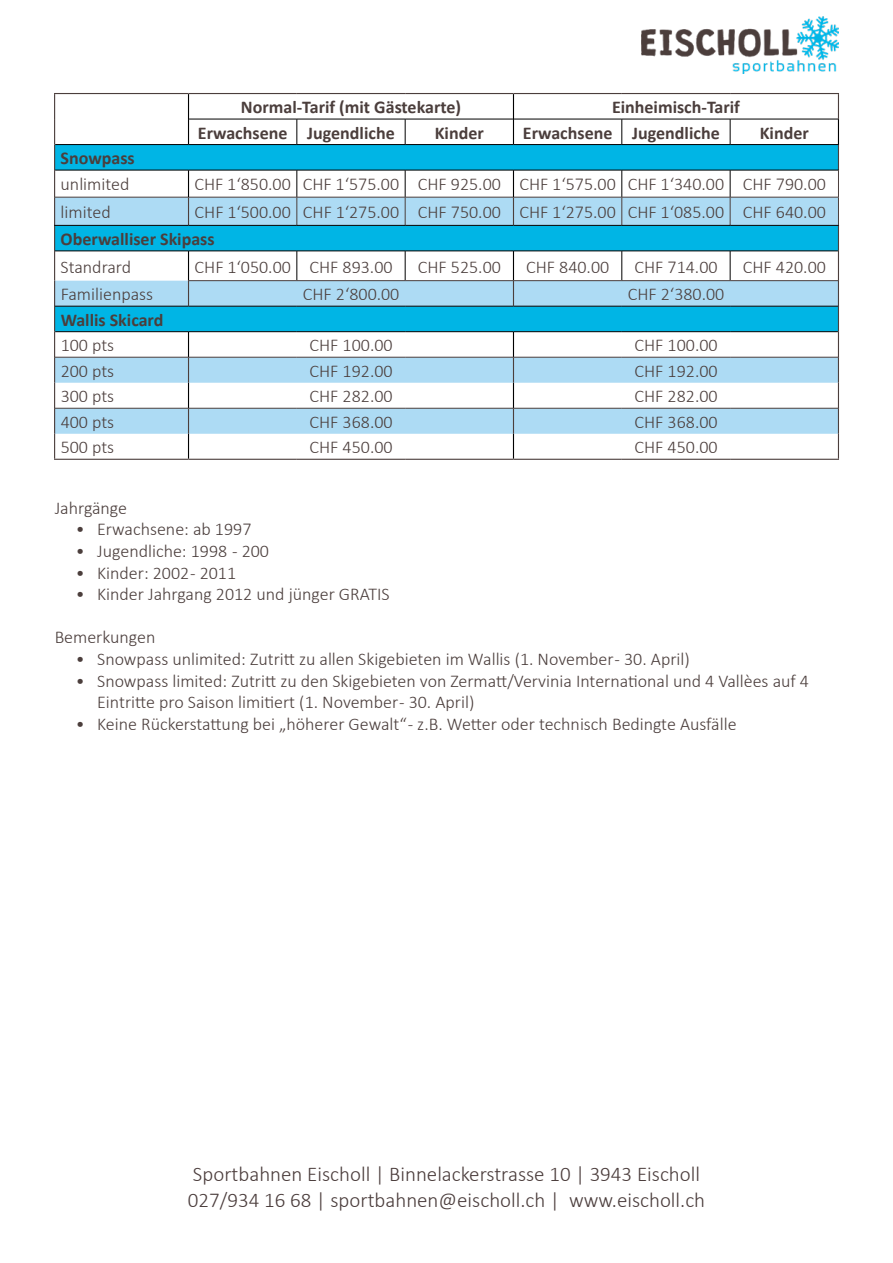
<style>
.page{position:relative;width:893px;height:1263px;background:#fff}
.page>*{position:absolute;margin:0;border:0;box-sizing:border-box;transform-origin:0 0}
.t1{font:300 21px/25.2px "Calibri";color:#4b3d3c}
.t2{font:300 18px/21.6px "Calibri";color:#4b3e3c}
.t3{font:700 18px "Calibri";color:#4b3e3c}
</style>
<div class="page">
<img style="left:642px;top:16px;width:197px;height:58px">
<hr style="left:54px;top:93px;width:135px;height:1px;background:#4b3e3c">
<hr style="left:513px;top:93px;width:109px;height:1px;background:#4b3e3c">
<hr style="left:622px;top:93px;width:108px;height:1px;background:#4b3e3c">
<hr style="left:730px;top:93px;width:109px;height:1px;background:#4b3e3c">
<hr style="left:189px;top:93px;width:108px;height:1px;background:#4b3e3c">
<hr style="left:297px;top:93px;width:108px;height:1px;background:#4b3e3c">
<hr style="left:405px;top:93px;width:108px;height:1px;background:#4b3e3c">
<hr style="left:54px;top:459px;width:135px;height:1px;background:#4b3e3c">
<hr style="left:189px;top:459px;width:108px;height:1px;background:#4b3e3c">
<hr style="left:297px;top:459px;width:108px;height:1px;background:#4b3e3c">
<hr style="left:405px;top:459px;width:108px;height:1px;background:#4b3e3c">
<hr style="left:513px;top:459px;width:109px;height:1px;background:#4b3e3c">
<hr style="left:622px;top:459px;width:108px;height:1px;background:#4b3e3c">
<hr style="left:730px;top:459px;width:109px;height:1px;background:#4b3e3c">
<svg style="left:54px;top:94px;width:785px;height:365px"></svg>
<hr style="left:189px;top:170px;width:108px;height:1px;background:#000">
<hr style="left:297px;top:170px;width:108px;height:1px;background:#000">
<hr style="left:405px;top:170px;width:108px;height:1px;background:#000">
<hr style="left:189px;top:225px;width:108px;height:1px;background:#000">
<hr style="left:297px;top:225px;width:108px;height:1px;background:#000">
<hr style="left:405px;top:225px;width:108px;height:1px;background:#000">
<hr style="left:55px;top:170px;width:134px;height:1px;background:#000">
<hr style="left:54px;top:225px;width:135px;height:1px;background:#000">
<p class="t3" style="left:241px;top:94px;width:222px">Normal-Tarif (mit Gästekarte)</p>
<p class="t3" style="left:612px;top:94px;width:129px">Einheimisch-Tarif</p>
<p class="t3" style="left:198px;top:120px;width:198px">Erwachsene Jugendliche</p>
<p class="t3" style="left:435px;top:120px;width:51px">Kinder</p>
<p class="t3" style="left:523px;top:120px;width:198px">Erwachsene Jugendliche</p>
<p class="t3" style="left:760px;top:120px;width:51px">Kinder</p>
<p class="t3" style="left:61px;top:145px;width:76px">Snowpass</p>
<p class="t2" style="left:61px;top:173px;width:70px">unlimited</p>
<p class="t2" style="left:195px;top:173px;width:633px">CHF 1‘850.00 CHF 1‘575.00 CHF 925.00 CHF 1‘575.00 CHF 1‘340.00 CHF 790.00</p>
<p class="t2" style="left:61px;top:201px;width:52px">limited</p>
<p class="t2" style="left:195px;top:201px;width:633px">CHF 1‘500.00 CHF 1‘275.00 CHF 750.00 CHF 1‘275.00 CHF 1‘085.00 CHF 640.00</p>
<p class="t3" style="left:61px;top:226px;width:155px">Oberwalliser Skipass</p>
<p class="t2" style="left:61px;top:256px;width:72px">Standrard</p>
<p class="t2" style="left:195px;top:256px;width:200px">CHF 1‘050.00 CHF 893.00</p>
<p class="t2" style="left:418px;top:256px;width:85px">CHF 525.00</p>
<p class="t2" style="left:526px;top:256px;width:85px">CHF 840.00</p>
<p class="t2" style="left:634px;top:256px;width:85px">CHF 714.00</p>
<p class="t2" style="left:743px;top:256px;width:85px">CHF 420.00</p>
<p class="t2" style="left:61px;top:283px;width:94px">Familienpass</p>
<p class="t2" style="left:303px;top:283px;width:98px">CHF 2‘800.00</p>
<p class="t2" style="left:628px;top:283px;width:98px">CHF 2‘380.00</p>
<p class="t3" style="left:61px;top:307px;width:104px">Wallis Skicard</p>
<p class="t2" style="left:61px;top:334px;width:55px">100 pts</p>
<p class="t2" style="left:309px;top:334px;width:85px">CHF 100.00</p>
<p class="t2" style="left:634px;top:334px;width:85px">CHF 100.00</p>
<p class="t2" style="left:61px;top:360px;width:55px">200 pts</p>
<p class="t2" style="left:309px;top:360px;width:85px">CHF 192.00</p>
<p class="t2" style="left:634px;top:360px;width:85px">CHF 192.00</p>
<p class="t2" style="left:61px;top:385px;width:55px">300 pts</p>
<p class="t2" style="left:309px;top:385px;width:85px">CHF 282.00</p>
<p class="t2" style="left:634px;top:385px;width:85px">CHF 282.00</p>
<p class="t2" style="left:61px;top:411px;width:55px">400 pts</p>
<p class="t2" style="left:309px;top:411px;width:85px">CHF 368.00</p>
<p class="t2" style="left:634px;top:411px;width:85px">CHF 368.00</p>
<p class="t2" style="left:61px;top:436px;width:55px">500 pts</p>
<p class="t2" style="left:309px;top:436px;width:85px">CHF 450.00</p>
<p class="t2" style="left:634px;top:436px;width:85px">CHF 450.00</p>
<p class="t2" style="left:55px;top:497px;width:74px">Jahrgänge</p>
<p class="t2" style="left:76px;top:518px;width:177px">• Erwachsene: ab 1997</p>
<p class="t2" style="left:76px;top:540px;width:195px">• Jugendliche: 1998 - 200</p>
<p class="t2" style="left:76px;top:562px;width:162px">• Kinder: 2002 - 2011</p>
<p class="t2" style="left:76px;top:583px;width:315px">• Kinder Jahrgang 2012 und jünger GRATIS</p>
<p class="t2" style="left:55px;top:626px;width:102px">Bemerkungen</p>
<p class="t2" style="left:76px;top:648px;width:615px">• Snowpass unlimited: Zutritt zu allen Skigebieten im Wallis (1. November - 30. April)</p>
<p class="t2" style="left:97px;top:670px;width:713px;text-indent:-21px">• Snowpass limited: Zutritt zu den Skigebieten von Zermatt/Vervinia International und 4 Vallèes auf 4<br>Eintritte pro Saison limitiert (1. November - 30. April)</p>
<p class="t2" style="left:76px;top:713px;width:662px">• Keine Rückerstattung bei „höherer Gewalt“ - z.B. Wetter oder technisch Bedingte Ausfälle</p>
<p class="t1" style="left:188px;top:1162px;width:519px">Sportbahnen Eischoll | Binnelackerstrasse 10 | 3943 Eischoll<br>027/934 16 68 | sportbahnen@eischoll.ch | www.eischoll.ch</p>
</div>
